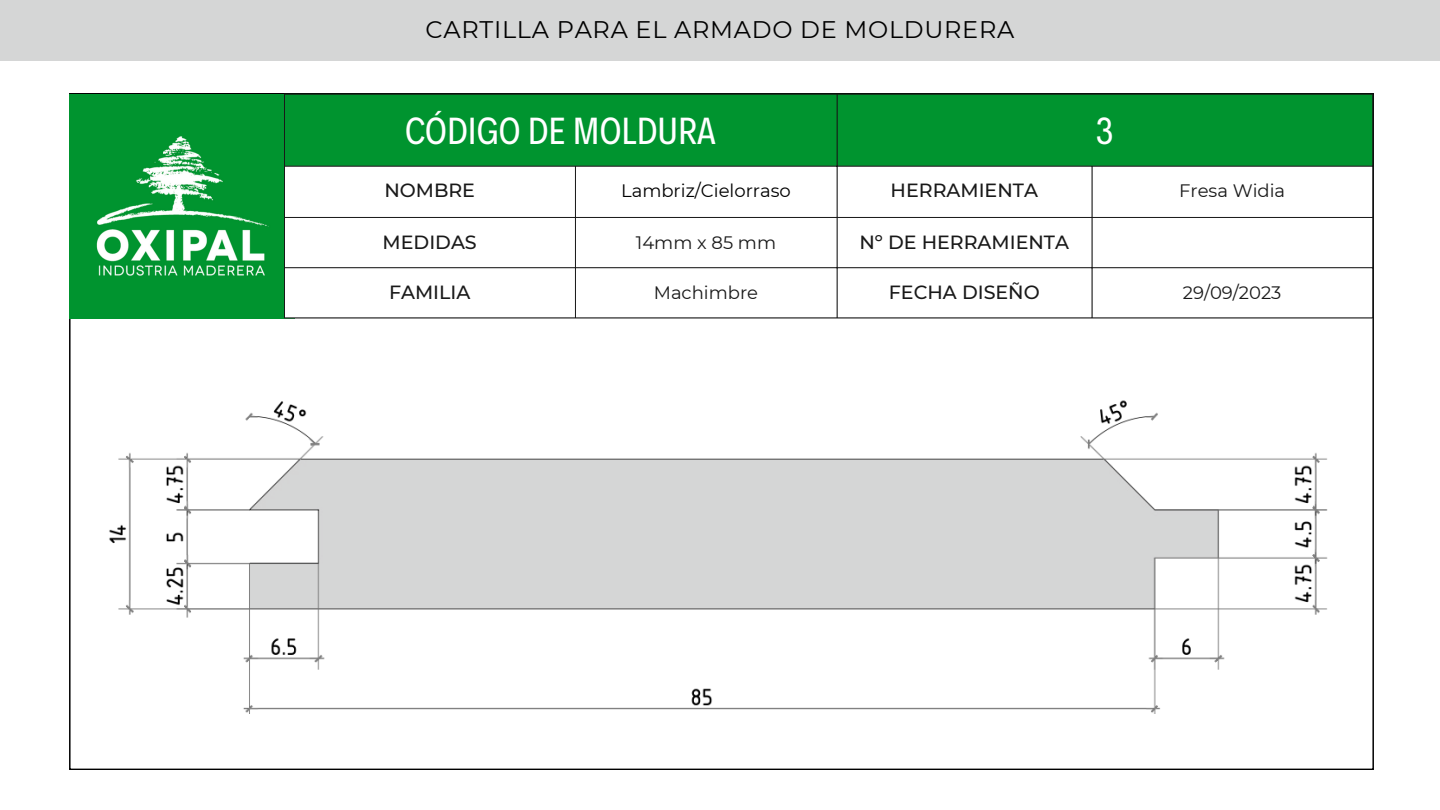
<style>
.page{position:relative;width:1440px;height:810px;background:#fff}
.page>*{position:absolute;margin:0;border:0;box-sizing:border-box;transform-origin:0 0}
.t1{font:38.1px "Decalotype";color:#fff}
.t2{font:24px "Montserrat";letter-spacing:.03em;color:#000}
.t3{font:500 19.1px "Montserrat";color:#191919}
.t4{font:18px "Montserrat";color:#191919}
.t5{font:18px "Montserrat";color:#000}
</style>
<div class="page">
<div style="left:0;top:0;width:1440px;height:61px;background:#d5d6d6"></div>
<img style="left:109px;top:400px;width:1219px;height:314px">
<img style="left:70px;top:95px;width:214px;height:224px">
<div style="left:285px;top:95px;width:1087px;height:71px;background:#00942f"></div>
<svg style="left:285px;top:167px;width:1087px;height:151px"></svg>
<hr style="left:284px;top:95px;width:1px;height:223px;background:#191919">
<hr style="left:575px;top:167px;width:1px;height:151px;background:#191919">
<hr style="left:837px;top:95px;width:1px;height:223px;background:#191919">
<hr style="left:1092px;top:167px;width:1px;height:151px;background:#191919">
<hr style="left:1372px;top:95px;width:1px;height:223px;background:#191919">
<hr style="left:284px;top:94px;width:1089px;height:1px;background:#191919">
<hr style="left:284px;top:166px;width:1089px;height:1px;background:#191919">
<hr style="left:284px;top:217px;width:1089px;height:1px;background:#191919">
<hr style="left:284px;top:267px;width:1089px;height:1px;background:#191919">
<hr style="left:284px;top:318px;width:1089px;height:1px;background:#191919">
<p class="t2" style="left:426px;top:15px;width:590px">CARTILLA PARA EL ARMADO DE MOLDURERA</p>
<p class="t1" style="left:405px;top:106px;width:312px">CÓDIGO DE MOLDURA</p>
<p class="t1" style="left:1096px;top:106px;width:19px">3</p>
<p class="t3" style="left:384px;top:179px;width:92px">NOMBRE</p>
<p class="t5" style="left:621px;top:180px;width:171px">Lambriz/Cielorraso</p>
<p class="t3" style="left:891px;top:179px;width:149px">HERRAMIENTA</p>
<p class="t4" style="left:1179px;top:180px;width:108px">Fresa Widia</p>
<p class="t3" style="left:383px;top:230px;width:96px">MEDIDAS</p>
<p class="t4" style="left:636px;top:231px;width:142px">14mm x 85 mm</p>
<p class="t3" style="left:859px;top:230px;width:211px">Nº DE HERRAMIENTA</p>
<p class="t3" style="left:389px;top:280px;width:83px">FAMILIA</p>
<p class="t4" style="left:654px;top:281px;width:106px">Machimbre</p>
<p class="t3" style="left:889px;top:280px;width:152px">FECHA DISEÑO</p>
<p class="t4" style="left:1183px;top:281px;width:100px">29/09/2023</p>
</div>
